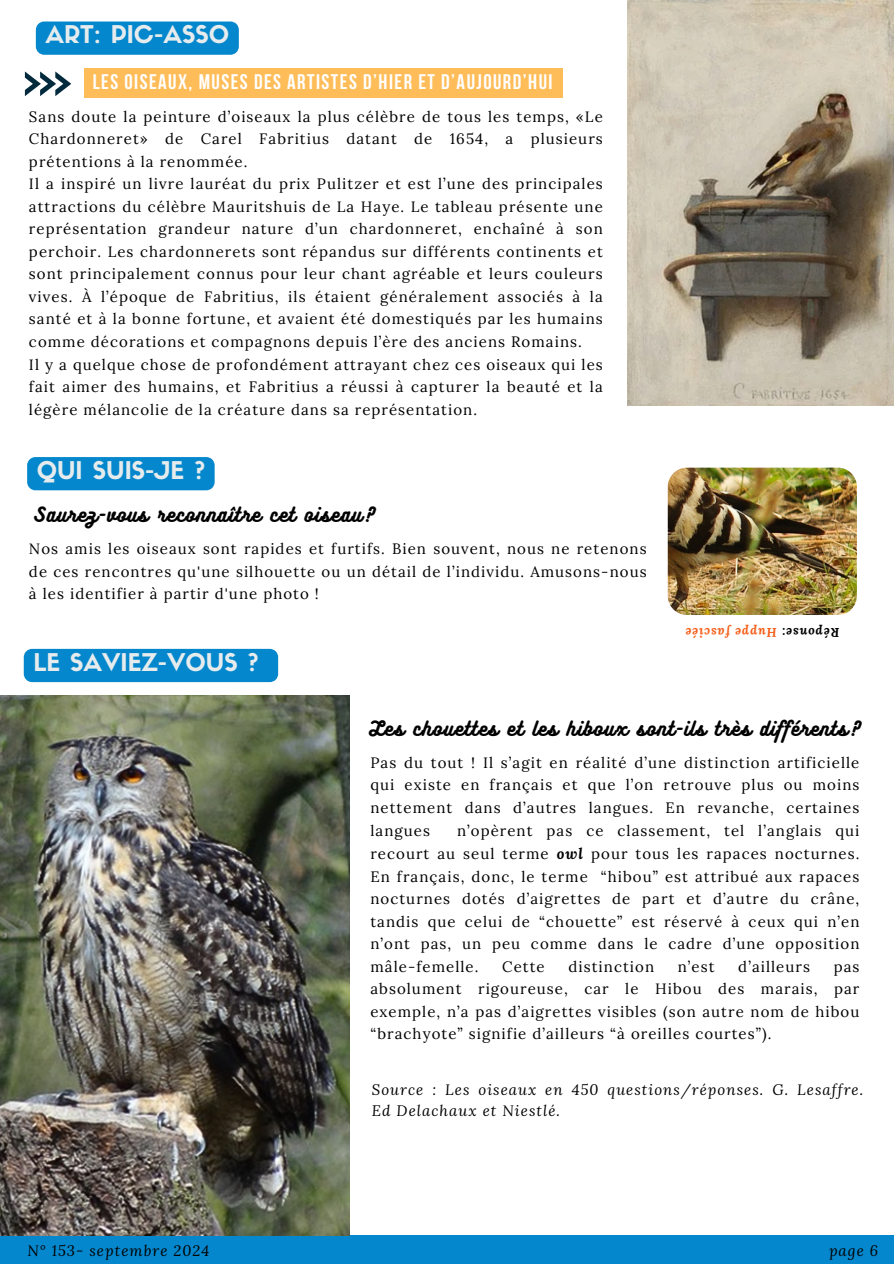
<style>
.page{position:relative;width:894px;height:1264px;background:#fff}
.page>*{position:absolute;margin:0;border:0;box-sizing:border-box;transform-origin:0 0}
.t1{font:24px "Sifonn Basic";color:#e6ecee}
.t2{font:700 21px "Bebas Neue";letter-spacing:.07em;color:#fff}
.t3{font:18px "Bukhari Script";letter-spacing:.07em;color:#000}
.t4{font:15px/22.5px "Lora";letter-spacing:.07em;color:#000;text-align:justify}
.t5{font:italic 15px/21.3px "Lora";letter-spacing:.07em;color:#000}
.t6{font:italic 700 12.6px "Lora";color:#f5601b}
.s1{color:#000}
.s2{font-weight:700;font-style:italic}
</style>
<div class="page">
<div style="left:0;top:1234px;width:893px;height:29px;background:#0487cc"></div>
<img style="left:667px;top:467px;width:189px;height:148px">
<svg style="left:25px;top:71px;width:46px;height:25px"></svg>
<img style="left:627px;top:0;width:266px;height:405px">
<img style="left:0;top:696px;width:349px;height:538px">
<div style="left:24px;top:649px;width:254px;height:33px;background:#0487cc"></div>
<div style="left:27px;top:457px;width:187px;height:33px;background:#0487cc"></div>
<div style="left:84px;top:69px;width:478px;height:29px;background:#ffbd59"></div>
<div style="left:36px;top:22px;width:203px;height:33px;background:#0487cc"></div>
<h4 class="t1" style="left:45px;top:25px;width:185px">ART: PIC-ASSO</h4>
<h4 class="t2" style="left:93px;top:73px;width:461px">LES OISEAUX, MUSES DES ARTISTES D’HIER ET D’AUJOURD’HUI</h4>
<h4 class="t4" style="left:29px;top:105px;width:575px;text-align:left">Sans doute la peinture d’oiseaux la plus célèbre de tous les temps, «Le Chardonneret» de Carel Fabritius datant de 1654, a plusieurs prétentions à la renommée.<br>Il a inspiré un livre lauréat du prix Pulitzer et est l’une des principales attractions du célèbre Mauritshuis de La Haye. Le tableau présente une représentation grandeur nature d’un chardonneret, enchaîné à son perchoir. Les chardonnerets sont répandus sur différents continents et sont principalement connus pour leur chant agréable et leurs couleurs vives. À l’époque de Fabritius, ils étaient généralement associés à la santé et à la bonne fortune, et avaient été domestiqués par les humains comme décorations et compagnons depuis l’ère des anciens Romains.<br>Il y a quelque chose de profondément attrayant chez ces oiseaux qui les fait aimer des humains, et Fabritius a réussi à capturer la beauté et la légère mélancolie de la créature dans sa représentation.</h4>
<h3 class="t1" style="left:37px;top:461px;width:170px">QUI SUIS-JE ?</h3>
<p class="t3" style="left:33px;top:502px;width:343px">Saurez-vous reconnaître cet oiseau?</p>
<h1 class="t4" style="left:29px;top:537px;width:619px">Nos amis les oiseaux sont rapides et furtifs. Bien souvent, nous ne retenons de ces rencontres qu'une silhouette ou un détail de l’individu. Amusons-nous à les identifier à partir d'une photo !</h1>
<p class="t1" style="left:33px;top:652px;width:226px">LE SAVIEZ-VOUS ?</p>
<p class="t6" style="left:839px;top:641px;width:155px;rotate:-180deg"><span class="s1">R pé no : es</span> H u p p e af eéics</p>
<p class="t3" style="left:369px;top:716px;width:493px">Les chouettes et les hiboux sont-ils très différents?</p>
<p class="t4" style="left:370px;top:751px;width:490px">Pas du tout ! Il s’agit en réalité d’une distinction artificielle qui existe en français et que l’on retrouve plus ou moins nettement dans d’autres langues. En revanche, certaines langues</p>
<p class="t4" style="left:370px;top:818px;width:490px;text-indent:87px">n’opèrent pas ce classement, tel l’anglais qui recourt au seul terme <span class="s2">owl</span> pour tous les rapaces nocturnes.<br>En français, donc, le terme “hibou” est attribué aux rapaces nocturnes dotés d’aigrettes de part et d’autre du crâne, tandis que celui de “chouette” est réservé à ceux qui n’en n’ont pas, un peu comme dans le cadre d’une opposition mâle-femelle.</p>
<p class="t4" style="left:502px;top:954px;width:44px">Cette</p>
<p class="t4" style="left:568px;top:954px;width:87px">distinction</p>
<p class="t4" style="left:677px;top:954px;width:38px">n’est</p>
<p class="t4" style="left:738px;top:954px;width:73px">d’ailleurs</p>
<p class="t4" style="left:370px;top:954px;width:490px;text-indent:463px">pas absolument rigoureuse, car le Hibou des marais, par exemple, n’a pas d’aigrettes visibles (son autre nom de hibou “brachyote” signifie d’ailleurs “à oreilles courtes”).</p>
<p class="t5" style="left:372px;top:1078px;width:492px">Source : Les oiseaux en 450 questions/réponses. G. Lesaffre.<br>Ed Delachaux et Niestlé.</p>
<h4 class="t5" style="left:27px;top:1239px;width:183px">N° 153- septembre 2024</h4>
<h3 class="t5" style="left:828px;top:1239px;width:51px">page 6</h3>
</div>
